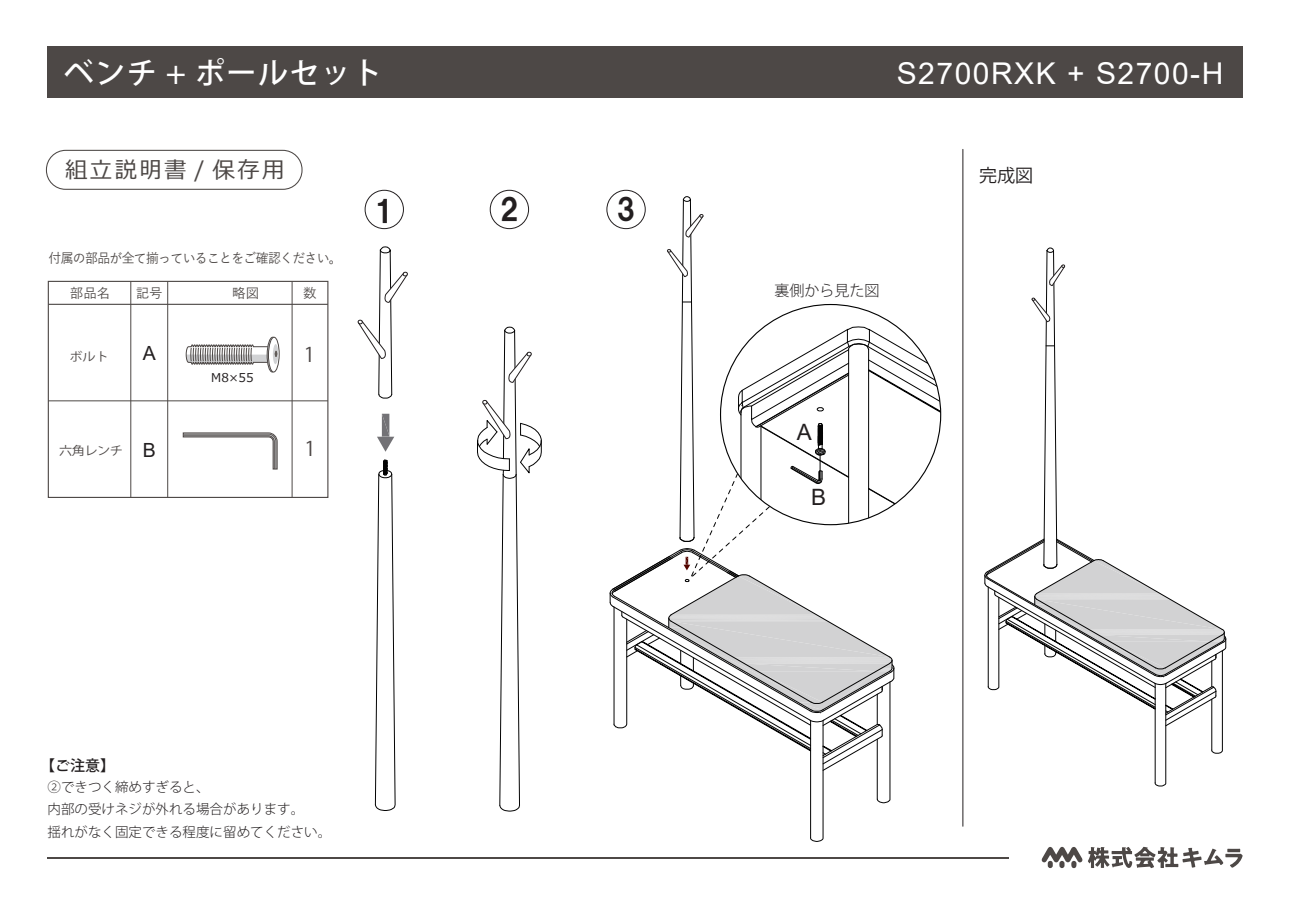
<style>
.page{position:relative;width:1289px;height:919px;background:#fff}
.page>*{position:absolute;margin:0;border:0;box-sizing:border-box;transform-origin:0 0}
.t1{font:30px "Arial";letter-spacing:.05em;color:#fff}
.t2{font:500 30px "Koz Go Pr 6 N";letter-spacing:.05em;color:#fff}
.t3{font:30px "HGP Soei Kakugothic UB";color:#231f20;scale:1.05 1}
.t4{font:22.5px "Meiryo";letter-spacing:.1em;color:#4d4846}
.t5{font:22.5px "Arial";color:#231f20}
.t6{font:20.25px "Koz Go Pr 6 N";color:#4d4846}
.t7{font:19.5px "Arial";color:#231f20}
.t8{font:18px "Koz Go Pr 6 N";color:#231f20}
.t9{font:300 15px "Koz Go Pr 6 N";color:#231f20}
.t10{font:500 15px "Koz Go Pr 6 N";color:#231f20}
.t11{font:300 13.5px/22.5px "Koz Go Pr 6 N";color:#231f20}
.t12{font:500 13.5px "Yu Gothic";letter-spacing:-.05em;color:#4d4846;scale:.95 1}
.t13{font:500 13.5px "Yu Gothic";letter-spacing:-.05em;color:#4d4846}
.t14{font:12.15px "Meiryo";color:#231f20}
.t15{font:12px "Koz Go Pr 6 N";letter-spacing:-.04em;color:#4d4846;scale:1.1 1}
</style>
<div class="page">
<div style="left:48px;top:47px;width:1194px;height:51px;background:#4d4846"></div>
<hr style="left:48px;top:857px;width:1194px;height:1px;background:#4d4846">
<div style="left:1008px;top:842px;width:234px;height:30px;background:#fff"></div>
<svg style="left:1041px;top:846px;width:201px;height:22px"></svg>
<div style="left:266px;top:337px;width:12px;height:35px;border:1px solid #4d4846;border-radius:50%"></div>
<svg style="left:268px;top:337px;width:11px;height:35px"></svg>
<div style="left:268px;top:337px;width:12px;height:35px;border:1px solid #4d4846;border-radius:50%"></div>
<svg style="left:273px;top:344px;width:5px;height:20px"></svg>
<svg style="left:185px;top:344px;width:92px;height:21px"></svg>
<div style="left:48px;top:281px;width:280px;height:217px;border:1px solid #4d4846"></div>
<hr style="left:48px;top:304px;width:280px;height:1px;background:#4d4846">
<hr style="left:48px;top:400px;width:280px;height:1px;background:#4d4846">
<hr style="left:292px;top:281px;width:1px;height:216px;background:#4d4846">
<svg style="left:182px;top:432px;width:96px;height:38px"></svg>
<div style="left:46px;top:150px;width:256px;height:40px;border:1px solid #4d4846;border-radius:19px"></div>
<hr style="left:130px;top:281px;width:1px;height:216px;background:#4d4846">
<hr style="left:167px;top:281px;width:1px;height:216px;background:#4d4846">
<hr style="left:962px;top:149px;width:1px;height:677px;background:#231f20">
<div style="left:490px;top:190px;width:39px;height:39px;border:1px solid #231f20;border-radius:50%"></div>
<div style="left:606px;top:190px;width:39px;height:39px;border:1px solid #231f20;border-radius:50%"></div>
<svg style="left:374px;top:459px;width:22px;height:352px"></svg>
<svg style="left:377px;top:413px;width:17px;height:38px"></svg>
<svg style="left:357px;top:189px;width:51px;height:210px"></svg>
<svg style="left:477px;top:196px;width:65px;height:615px"></svg>
<svg style="left:609px;top:189px;width:331px;height:653px"></svg>
<svg style="left:984px;top:247px;width:242px;height:539px"></svg>
<h1 class="t2" style="left:64px;top:56px;width:320px">ベンチ + ポールセット</h1>
<h1 class="t1" style="left:896px;top:53px;width:328px">S2700RXK + S2700-H</h1>
<h2 class="t4" style="left:65px;top:154px;width:221px">組立説明書 / 保存用</h2>
<p class="t12" style="left:49px;top:245px;width:310px">付属の部品が全て揃っていることをご確認ください。</p>
<p class="t13" style="left:70px;top:281px;width:42px">部品名</p>
<p class="t13" style="left:136px;top:281px;width:28px">記号</p>
<p class="t13" style="left:232px;top:281px;width:28px">略図</p>
<p class="t13" style="left:303px;top:281px;width:15px">数</p>
<h3 class="t7" style="left:143px;top:339px;width:15px">A</h3>
<p class="t15" style="left:69px;top:349px;width:37px">ボルト</p>
<h3 class="t6" style="left:304px;top:343px;width:13px">1</h3>
<p class="t14" style="left:211px;top:369px;width:44px">M8×55</p>
<p class="t15" style="left:59px;top:444px;width:60px">六角レンチ</p>
<h3 class="t6" style="left:304px;top:437px;width:13px">1</h3>
<h3 class="t7" style="left:143px;top:436px;width:15px">B</h3>
<h1 class="t3" style="left:374px;top:196px;width:20px">1</h1>
<h1 class="t3" style="left:499px;top:194px;width:20px">2</h1>
<h1 class="t3" style="left:616px;top:194px;width:20px">3</h1>
<p class="t10" style="left:40px;top:756px;width:76px">【ご注意】</p>
<p class="t11" style="left:48px;top:775px;width:285px">②できつく締めすぎると、<br>内部の受けネジが外れる場合があります。<br>揺れがなく固定できる程度に留めてください。</p>
<p class="t9" style="left:774px;top:282px;width:106px">裏側から見た図</p>
<h2 class="t5" style="left:796px;top:417px;width:17px">A</h2>
<h2 class="t5" style="left:811px;top:481px;width:17px">B</h2>
<h3 class="t8" style="left:979px;top:165px;width:55px">完成図</h3>
</div>
